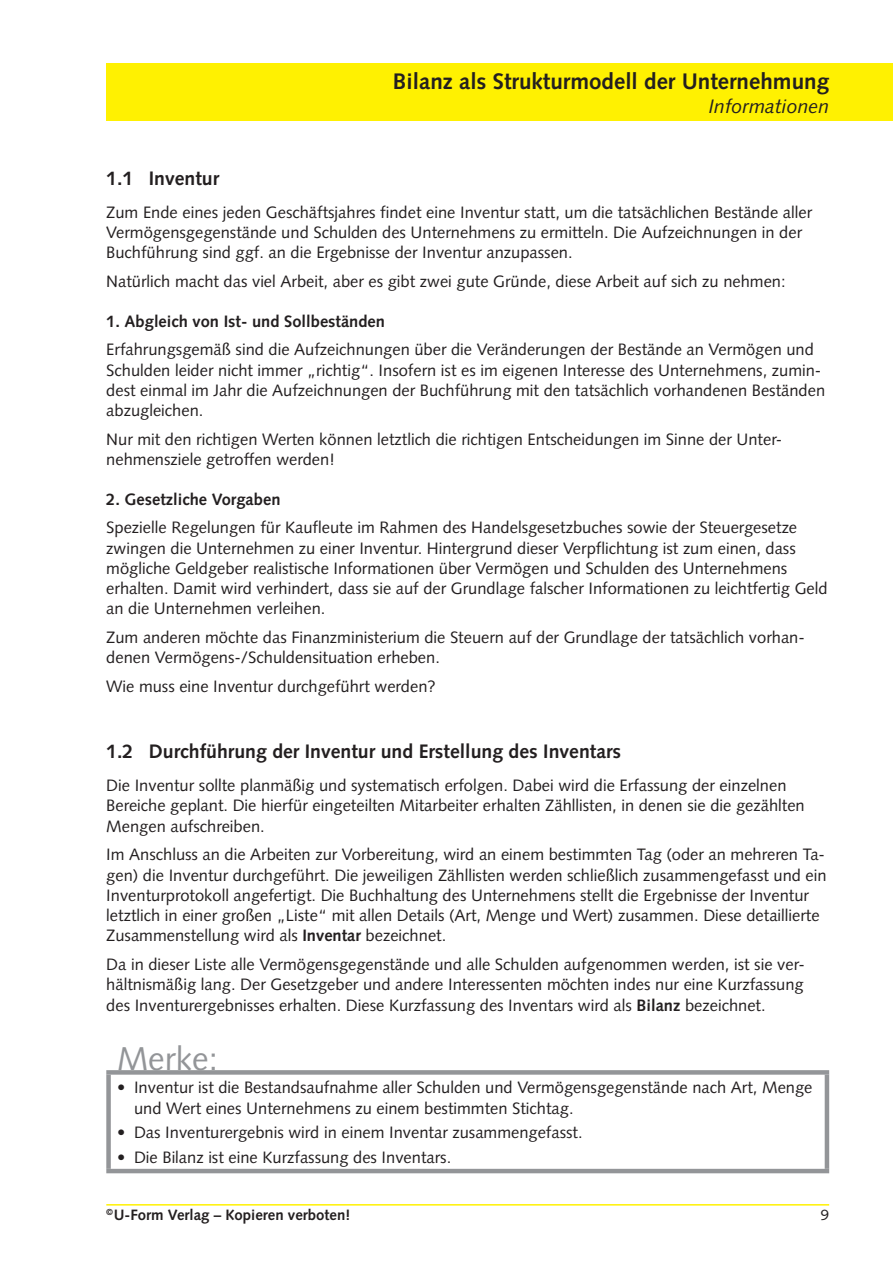
<style>
.page{position:relative;width:893px;height:1263px;background:#fff}
.page>*{position:absolute;margin:0;border:0;box-sizing:border-box;transform-origin:0 0}
.t1{font:33px "Syntax LT Std";color:#939598}
.t2{font:700 22.5px "Syntax LT Std";color:#231f20}
.t3{font:700 19.5px "Syntax LT Std";color:#231f20}
.t4{font:italic 19.5px "Syntax LT Std";color:#231f20}
.t5{font:16.5px/20.2px "Syntax LT Std";color:#231f20}
.t6{font:700 16.5px "Syntax LT Std";color:#231f20}
.t7{font:700 15px "Syntax LT Std";color:#231f20}
.t8{font:15px "Syntax LT Std";color:#231f20}
.s1{font-weight:700}
</style>
<div class="page">
<hr style="left:106px;top:1204px;width:723px;height:1px;background:#fff101">
<div style="left:106px;top:64px;width:787px;height:57px;background:#fff101"></div>
<div style="left:106px;top:1070px;width:723px;height:5px;background:#939598"></div>
<div style="left:106px;top:1075px;width:5px;height:94px;background:#939598"></div>
<hr style="left:825px;top:1075px;width:4px;height:94px;background:#939598">
<hr style="left:106px;top:1169px;width:723px;height:4px;background:#939598">
<h2 class="t2" style="left:393px;top:69px;width:438px">Bilanz als Strukturmodell der Unternehmung</h2>
<p class="t4" style="left:709px;top:94px;width:122px">Informationen</p>
<p class="t3" style="left:106px;top:167px;width:114px">1.1 Inventur</p>
<p class="t5" style="left:106px;top:202px;width:707px">Zum Ende eines jeden Geschäftsjahres findet eine Inventur statt, um die tatsächlichen Bestände aller<br>Vermögensgegenstände und Schulden des Unternehmens zu ermitteln. Die Aufzeichnungen in der<br>Buchführung sind ggf. an die Ergebnisse der Inventur anzupassen.</p>
<p class="t5" style="left:106px;top:271px;width:681px">Natürlich macht das viel Arbeit, aber es gibt zwei gute Gründe, diese Arbeit auf sich zu nehmen:</p>
<p class="t6" style="left:106px;top:311px;width:280px">1. Abgleich von Ist- und Sollbeständen</p>
<p class="t5" style="left:106px;top:339px;width:720px">Erfahrungsgemäß sind die Aufzeichnungen über die Veränderungen der Bestände an Vermögen und Schulden leider nicht immer „richtig“. Insofern ist es im eigenen Interesse des Unternehmens, zumin&shy;dest einmal im Jahr die Aufzeichnungen der Buchführung mit den tatsächlich vorhandenen Beständen abzugleichen.</p>
<p class="t5" style="left:106px;top:429px;width:675px">Nur mit den richtigen Werten können letztlich die richtigen Entscheidungen im Sinne der Unter&shy;nehmensziele getroffen werden!</p>
<p class="t6" style="left:106px;top:489px;width:176px">2. Gesetzliche Vorgaben</p>
<p class="t5" style="left:106px;top:518px;width:723px">Spezielle Regelungen für Kaufleute im Rahmen des Handelsgesetzbuches sowie der Steuergesetze zwingen die Unternehmen zu einer Inventur. Hintergrund dieser Verpflichtung ist zum einen, dass mögliche Geldgeber realistische Informationen über Vermögen und Schulden des Unternehmens erhalten. Damit wird verhindert, dass sie auf der Grundlage falscher Informationen zu leichtfertig Geld an die Unternehmen verleihen.</p>
<p class="t5" style="left:106px;top:627px;width:700px">Zum anderen möchte das Finanzministerium die Steuern auf der Grundlage der tatsächlich vorhan&shy;denen Vermögens-/Schuldensituation erheben.</p>
<p class="t5" style="left:106px;top:676px;width:331px">Wie muss eine Inventur durchgeführt werden?</p>
<p class="t3" style="left:106px;top:740px;width:516px">1.2 Durchführung der Inventur und Erstellung des Inventars</p>
<p class="t5" style="left:106px;top:775px;width:700px">Die Inventur sollte planmäßig und systematisch erfolgen. Dabei wird die Erfassung der einzelnen<br>Bereiche geplant. Die hierfür eingeteilten Mitarbeiter erhalten Zähllisten, in denen sie die gezählten<br>Mengen aufschreiben.</p>
<p class="t5" style="left:106px;top:844px;width:722px">Im Anschluss an die Arbeiten zur Vorbereitung, wird an einem bestimmten Tag (oder an mehreren Ta&shy;gen) die Inventur durchgeführt. Die jeweiligen Zähllisten werden schließlich zusammengefasst und ein Inventurprotokoll angefertigt. Die Buchhaltung des Unternehmens stellt die Ergebnisse der Inventur letztlich in einer großen „Liste“ mit allen Details (Art, Menge und Wert) zusammen. Diese detaillierte Zusammenstellung wird als <span class="s1">Inventar</span> bezeichnet.</p>
<p class="t5" style="left:106px;top:954px;width:700px;text-align:justify">Da in dieser Liste alle Vermögensgegenstände und alle Schulden aufgenommen werden, ist sie ver&shy;hältnismäßig lang. Der Gesetzgeber und andere Interessenten möchten indes nur eine Kurzfassung des Inventurergebnisses erhalten. Diese Kurzfassung des Inventars wird als <span class="s1">Bilanz</span> bezeichnet.</p>
<h1 class="t1" style="left:117px;top:1039px;width:102px">Merke:</h1>
<p class="t5" style="left:134px;top:1077px;width:680px;text-indent:-17px">• Inventur ist die Bestandsaufnahme aller Schulden und Vermögensgegenstände nach Art, Menge und Wert eines Unternehmens zu einem bestimmten Stichtag.</p>
<p class="t5" style="left:117px;top:1122px;width:467px">• Das Inventurergebnis wird in einem Inventar zusammengefasst.</p>
<p class="t5" style="left:117px;top:1147px;width:336px">• Die Bilanz ist eine Kurzfassung des Inventars.</p>
<p class="t7" style="left:106px;top:1207px;width:246px"><sup>©</sup>U-Form Verlag – Kopieren verboten!</p>
<p class="t8" style="left:821px;top:1206px;width:10px">9</p>
</div>
